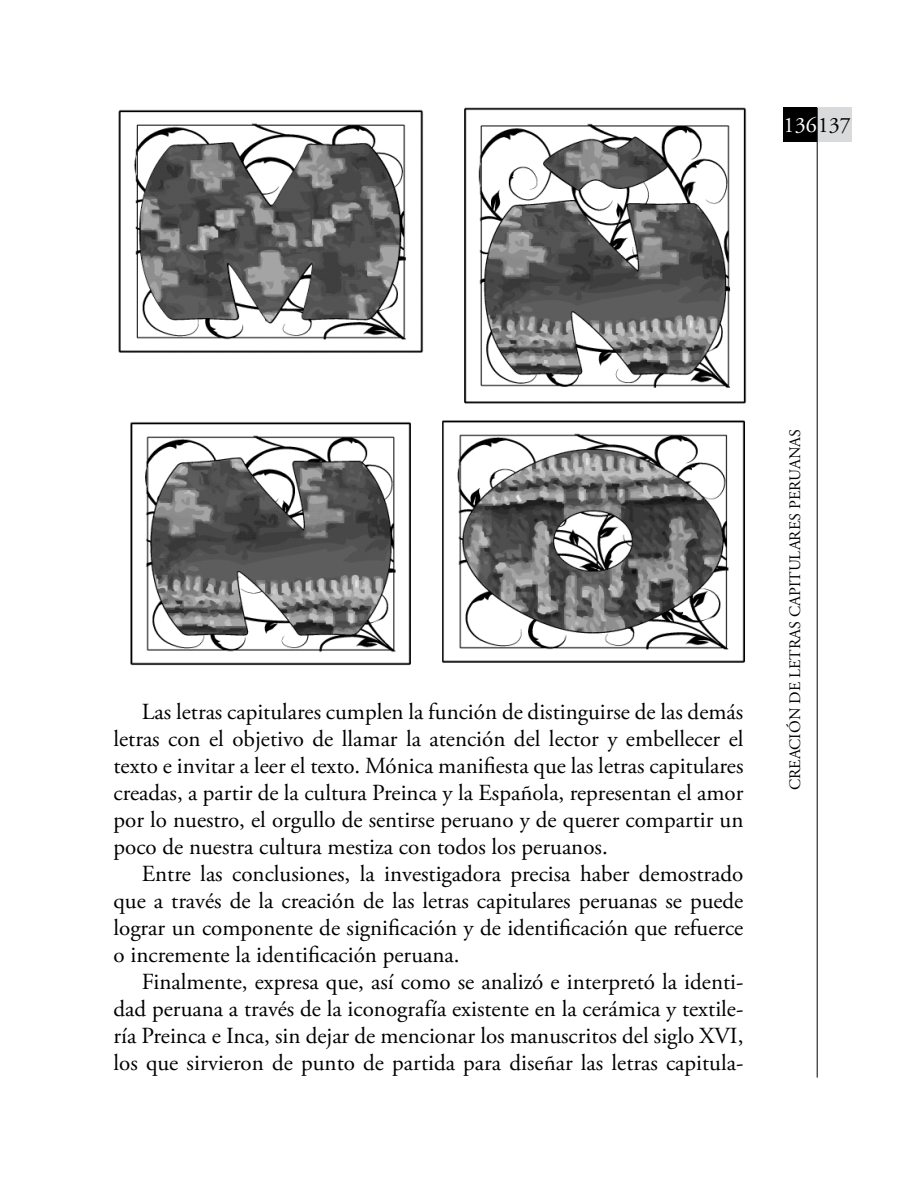
<style>
.page{position:relative;width:908px;height:1191px;background:#fff}
.page>*{position:absolute;margin:0;border:0;box-sizing:border-box;transform-origin:0 0}
.t1{font:23px/27px "Adobe Garamond Pro";color:#000;text-align:justify}
.t2{font:22px "Adobe Garamond Pro";color:#fff}
.t3{font:16px "Adobe Garamond Pro";color:#000}
.s1{color:#000}
</style>
<div class="page">
<div style="left:782px;top:108px;width:34px;height:34px;background:#000"></div>
<div style="left:816px;top:108px;width:34px;height:34px;background:#d9dadb"></div>
<hr style="left:816px;top:108px;width:1px;height:969px;background:#000">
<img style="left:118px;top:109px;width:306px;height:557px">
<img style="left:464px;top:107px;width:283px;height:297px">
<img style="left:442px;top:420px;width:303px;height:243px">
<p class="t2" style="left:783px;top:112px;width:69px">136<span class="s1">137</span></p>
<p class="t1" style="left:113px;top:698px;width:631px;text-indent:28px">Las letras capitulares cumplen la función de distinguirse de las demás letras con el objetivo de llamar la atención del lector y embellecer el texto e invitar a leer el texto. Mónica manifiesta que las letras capitulares creadas, a partir de la cultura Preinca y la Española, representan el amor por lo nuestro, el orgullo de sentirse peruano y de querer compartir un poco de nuestra cultura mestiza con todos los peruanos.</p>
<p class="t1" style="left:113px;top:860px;width:631px;text-indent:28px">Entre las conclusiones, la investigadora precisa haber demostrado que a través de la creación de las letras capitulares peruanas se puede lograr un componente de significación y de identificación que refuerce o incremente la identificación peruana.</p>
<p class="t1" style="left:113px;top:968px;width:631px;text-indent:28px">Finalmente, expresa que, así como se analizó e interpretó la identi&shy;dad peruana a través de la iconografía existente en la cerámica y textile&shy;ría Preinca e Inca, sin dejar de mencionar los manuscritos del siglo XVI, los que sirvieron de punto de partida para diseñar las letras capitula-</p>
<p class="t3" style="left:785px;top:790px;width:363px;rotate:-90deg">CREACIÓN DE LETRAS CAPITULARES PERUANAS</p>
</div>
